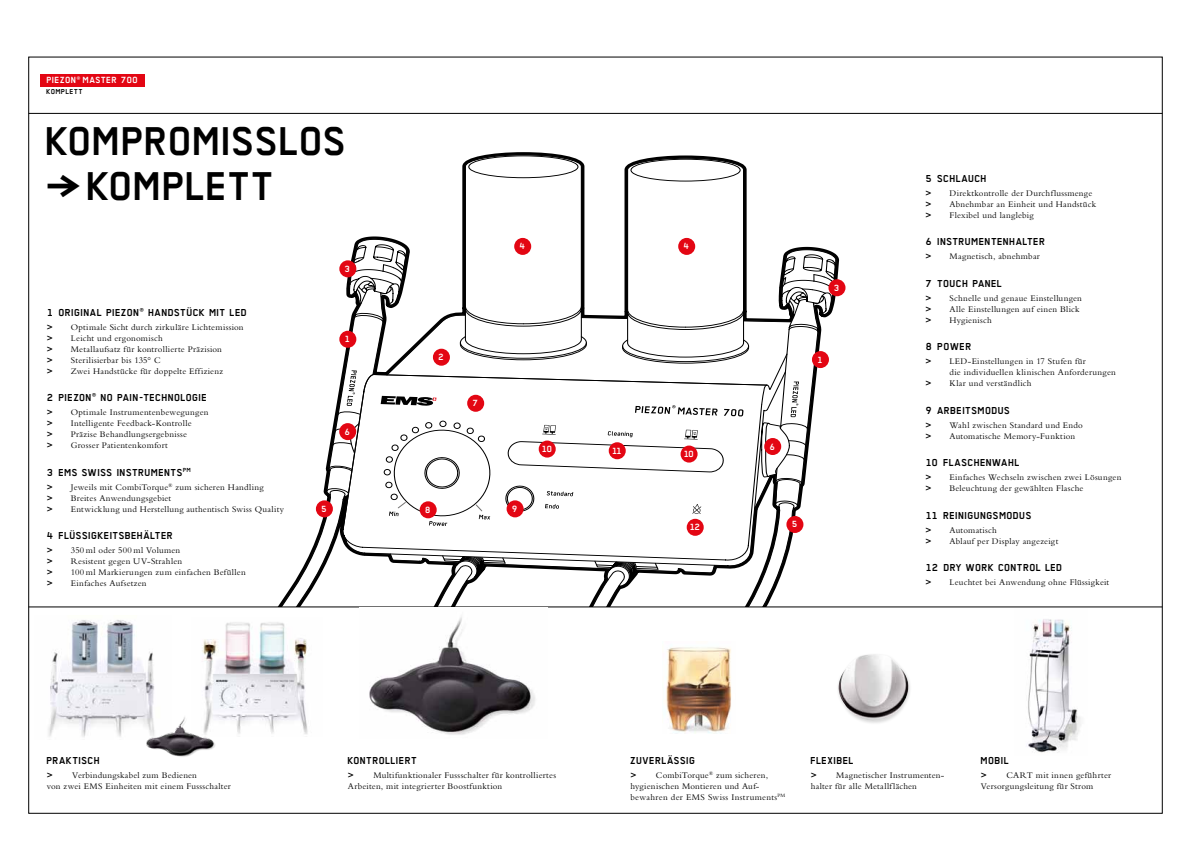
<style>
.page{position:relative;width:1191px;height:842px;background:#fff}
.page>*{position:absolute;margin:0;border:0;box-sizing:border-box;transform-origin:0 0}
.t1{font:700 45px/45px "TRANS";letter-spacing:-.02em;color:#000}
.t2{font:700 11.3px "TRANS";letter-spacing:.005em;color:#000}
.t3{font:700 10px "TRANS";letter-spacing:.01em;color:#fff}
.t4{font:9px/11px "Bembo PL";letter-spacing:.025em;color:#000}
.t5{font:700 8px "TRANS";color:#000}
.s1{font-family:"Bembo Extra Bold PL"}
</style>
<div class="page">
<img style="left:1028px;top:619px;width:53px;height:134px">
<svg style="left:749px;top:384px;width:19px;height:105px"></svg>
<svg style="left:164px;top:489px;width:634px;height:118px"></svg>
<svg style="left:321px;top:555px;width:355px;height:52px"></svg>
<svg style="left:326px;top:154px;width:423px;height:372px"></svg>
<svg style="left:774px;top:246px;width:63px;height:261px"></svg>
<hr style="left:29px;top:113px;width:1133px;height:1px;background:#000">
<hr style="left:29px;top:607px;width:1133px;height:1px;background:#000">
<div style="left:339px;top:331px;width:17px;height:17px;background:#e30613;border-radius:50%"></div>
<div style="left:433px;top:349px;width:17px;height:17px;background:#e30613;border-radius:50%"></div>
<div style="left:339px;top:260px;width:17px;height:17px;background:#e30613;border-radius:50%"></div>
<div style="left:514px;top:238px;width:17px;height:17px;background:#e30613;border-radius:50%"></div>
<div style="left:764px;top:438px;width:17px;height:17px;background:#e30613;border-radius:50%"></div>
<div style="left:339px;top:423px;width:17px;height:17px;background:#e30613;border-radius:50%"></div>
<div style="left:467px;top:395px;width:17px;height:17px;background:#e30613;border-radius:50%"></div>
<div style="left:420px;top:501px;width:17px;height:17px;background:#e30613;border-radius:50%"></div>
<div style="left:506px;top:500px;width:17px;height:17px;background:#e30613;border-radius:50%"></div>
<div style="left:812px;top:351px;width:17px;height:17px;background:#e30613;border-radius:50%"></div>
<div style="left:828px;top:279px;width:17px;height:17px;background:#e30613;border-radius:50%"></div>
<div style="left:678px;top:238px;width:17px;height:17px;background:#e30613;border-radius:50%"></div>
<div style="left:786px;top:516px;width:17px;height:17px;background:#e30613;border-radius:50%"></div>
<div style="left:316px;top:500px;width:17px;height:17px;background:#e30613;border-radius:50%"></div>
<div style="left:539px;top:441px;width:17px;height:17px;background:#e30613;border-radius:50%"></div>
<div style="left:680px;top:446px;width:17px;height:17px;background:#e30613;border-radius:50%"></div>
<div style="left:609px;top:442px;width:17px;height:17px;background:#e30613;border-radius:50%"></div>
<div style="left:686px;top:519px;width:17px;height:17px;background:#e30613;border-radius:50%"></div>
<div style="left:836px;top:652px;width:76px;height:73px;background:#000;opacity:.15"></div>
<img style="left:836px;top:654px;width:76px;height:67px">
<img style="left:369px;top:616px;width:166px;height:119px">
<img style="left:202px;top:622px;width:106px;height:112px">
<img style="left:48px;top:620px;width:106px;height:117px">
<div style="left:40px;top:74px;width:105px;height:12px;background:#e30613"></div>
<img style="left:138px;top:714px;width:83px;height:43px">
<img style="left:665px;top:647px;width:67px;height:86px">
<p class="t3" style="left:47px;top:75px;width:92px">PIEZON<sup>®</sup> MASTER 700</p>
<p class="t5" style="left:47px;top:88px;width:6px">KOMP</p>
<p class="t5" style="left:66px;top:88px;width:19px">LETT</p>
<h1 class="t1" style="left:46px;top:119px;width:304px">KOMPROMISSLOS } KOMPLETT</h1>
<p class="t2" style="left:47px;top:306px;width:200px">1 ORIGINAL PIEZON<sup>®</sup> HANDSTÜCK MIT LED</p>
<p class="t4" style="left:47px;top:321px;width:198px"><span class="s1">&gt;</span> Optimale Sicht durch zirkuläre Lichtemission <span class="s1">&gt;</span> Leicht und ergonomisch<br><span class="s1">&gt;</span> Metallaufsatz für kontrollierte Präzision<br><span class="s1">&gt;</span> Sterilisierbar bis 135° C<br><span class="s1">&gt;</span> Zwei Handstücke für doppelte Effizienz</p>
<p class="t2" style="left:47px;top:392px;width:77px">2 PIEZON<sup>®</sup> NO PAIN</p>
<p class="t2" style="left:139px;top:392px;width:70px">-TECHNOLOGIE</p>
<p class="t4" style="left:47px;top:407px;width:163px"><span class="s1">&gt;</span> Optimale Instrumentenbewegungen <span class="s1">&gt;</span> Intelligente Feedback-Kontrolle<br><span class="s1">&gt;</span> Präzise Behandlungsergebnisse<br><span class="s1">&gt;</span> Grosser Patientenkomfort</p>
<p class="t2" style="left:47px;top:466px;width:141px">3 EMS SWISS INSTRUMENTS<sup>PM</sup></p>
<p class="t4" style="left:47px;top:481px;width:239px"><span class="s1">&gt;</span> Jeweils mit CombiTorque<sup>®</sup> zum sicheren Handling<br><span class="s1">&gt;</span> Breites Anwendungsgebiet<br><span class="s1">&gt;</span> Entwicklung und Herstellung authentisch Swiss Quality</p>
<p class="t2" style="left:47px;top:530px;width:13px">4 FLÜ</p>
<p class="t2" style="left:76px;top:530px;width:99px">SSIGKEITSBEHÄLTER</p>
<p class="t4" style="left:47px;top:545px;width:200px"><span class="s1">&gt;</span> 350ml oder 500ml Volumen<br><span class="s1">&gt;</span> Resistent gegen UV-Strahlen<br><span class="s1">&gt;</span> 100ml Markierungen zum einfachen Befüllen <span class="s1">&gt;</span> Einfaches Aufsetzen</p>
<p class="t3" style="left:344px;top:263px;width:7px">3</p>
<p class="t3" style="left:344px;top:334px;width:7px">1</p>
<p class="t3" style="left:344px;top:426px;width:7px">6</p>
<p class="t3" style="left:321px;top:504px;width:7px">5</p>
<p class="t3" style="left:519px;top:241px;width:7px">4</p>
<p class="t3" style="left:438px;top:352px;width:7px">2</p>
<p class="t3" style="left:472px;top:398px;width:7px">7</p>
<p class="t3" style="left:425px;top:505px;width:7px">8</p>
<p class="t3" style="left:512px;top:504px;width:7px">9</p>
<p class="t3" style="left:541px;top:444px;width:12px">10</p>
<p class="t3" style="left:612px;top:445px;width:12px">11</p>
<p class="t3" style="left:683px;top:241px;width:7px">4</p>
<p class="t3" style="left:683px;top:449px;width:12px">10</p>
<p class="t3" style="left:689px;top:522px;width:12px">12</p>
<p class="t3" style="left:833px;top:282px;width:7px">3</p>
<p class="t3" style="left:817px;top:354px;width:7px">1</p>
<p class="t3" style="left:769px;top:441px;width:7px">6</p>
<p class="t3" style="left:791px;top:519px;width:7px">5</p>
<p class="t2" style="left:925px;top:172px;width:63px">5 SCHLAUCH</p>
<p class="t4" style="left:925px;top:187px;width:172px"><span class="s1">&gt;</span> Direktkontrolle der Durchflussmenge <span class="s1">&gt;</span> Abnehmbar an Einheit und Handstück <span class="s1">&gt;</span> Flexibel und langlebig</p>
<p class="t2" style="left:925px;top:236px;width:122px">6 INSTRUMENTENHALTER</p>
<p class="t4" style="left:925px;top:251px;width:116px"><span class="s1">&gt;</span> Magnetisch, abnehmbar</p>
<p class="t2" style="left:925px;top:277px;width:76px">7 TOUCH PANEL</p>
<p class="t4" style="left:925px;top:292px;width:158px"><span class="s1">&gt;</span> Schnelle und genaue Einstellungen <span class="s1">&gt;</span> Alle Einstellungen auf einen Blick <span class="s1">&gt;</span> Hygienisch</p>
<p class="t2" style="left:925px;top:341px;width:48px">8 POWER</p>
<p class="t4" style="left:925px;top:356px;width:162px"><span class="s1">&gt;</span> LED-Einstellungen in 17 Stufen für</p>
<p class="t4" style="left:949px;top:367px;width:168px">die individuellen klinischen Anforderungen</p>
<p class="t4" style="left:925px;top:378px;width:107px"><span class="s1">&gt;</span> Klar und verständlich</p>
<p class="t2" style="left:925px;top:404px;width:87px">9 ARBEITSMODUS</p>
<p class="t4" style="left:925px;top:419px;width:159px"><span class="s1">&gt;</span> Wahl zwischen Standard und Endo <span class="s1">&gt;</span> Automatische Memory-Funktion</p>
<p class="t2" style="left:925px;top:457px;width:95px">10 FLASCHENWAHL</p>
<p class="t4" style="left:925px;top:472px;width:197px"><span class="s1">&gt;</span> Einfaches Wechseln zwischen zwei Lösungen <span class="s1">&gt;</span> Beleuchtung der gewählten Flasche</p>
<p class="t2" style="left:925px;top:509px;width:108px">11 REINIGUNGSMODUS</p>
<p class="t4" style="left:925px;top:524px;width:134px"><span class="s1">&gt;</span> Automatisch<br><span class="s1">&gt;</span> Ablauf per Display angezeigt</p>
<p class="t2" style="left:925px;top:562px;width:136px">12 DRY WORK CONTROL LED</p>
<p class="t4" style="left:925px;top:577px;width:185px"><span class="s1">&gt;</span> Leuchtet bei Anwendung ohne Flüssigkeit</p>
<p class="t2" style="left:47px;top:755px;width:55px">PRAKTISCH</p>
<p class="t4" style="left:47px;top:770px;width:185px"><span class="s1">&gt;</span> Verbindungskabel zum Bedienen<br>von zwei EMS Einheiten mit einem Fussschalter</p>
<p class="t2" style="left:348px;top:755px;width:70px">KONTROLLIERT</p>
<p class="t4" style="left:348px;top:770px;width:210px"><span class="s1">&gt;</span> Multifunktionaler Fussschalter für kontrolliertes<br>Arbeiten, mit integrierter Boostfunktion</p>
<p class="t2" style="left:630px;top:755px;width:65px">ZUVERLÄSSIG</p>
<p class="t4" style="left:630px;top:770px;width:156px"><span class="s1">&gt;</span> CombiTorque<sup>®</sup> zum sicheren, hygienischen Montieren und Auf&shy;bewahren der EMS Swiss Instruments<sup>PM</sup></p>
<p class="t2" style="left:810px;top:755px;width:44px">FLEXIBEL</p>
<p class="t4" style="left:810px;top:770px;width:135px"><span class="s1">&gt;</span> Magnetischer Instrumenten&shy;halter für alle Metallflächen</p>
<p class="t2" style="left:981px;top:755px;width:29px">MOBIL</p>
<p class="t4" style="left:981px;top:770px;width:40px"><span class="s1">&gt;</span> Cart</p>
<p class="t4" style="left:981px;top:770px;width:132px;text-indent:55px">mit innen geführter<br>Versorgungsleitung für Strom</p>
</div>
